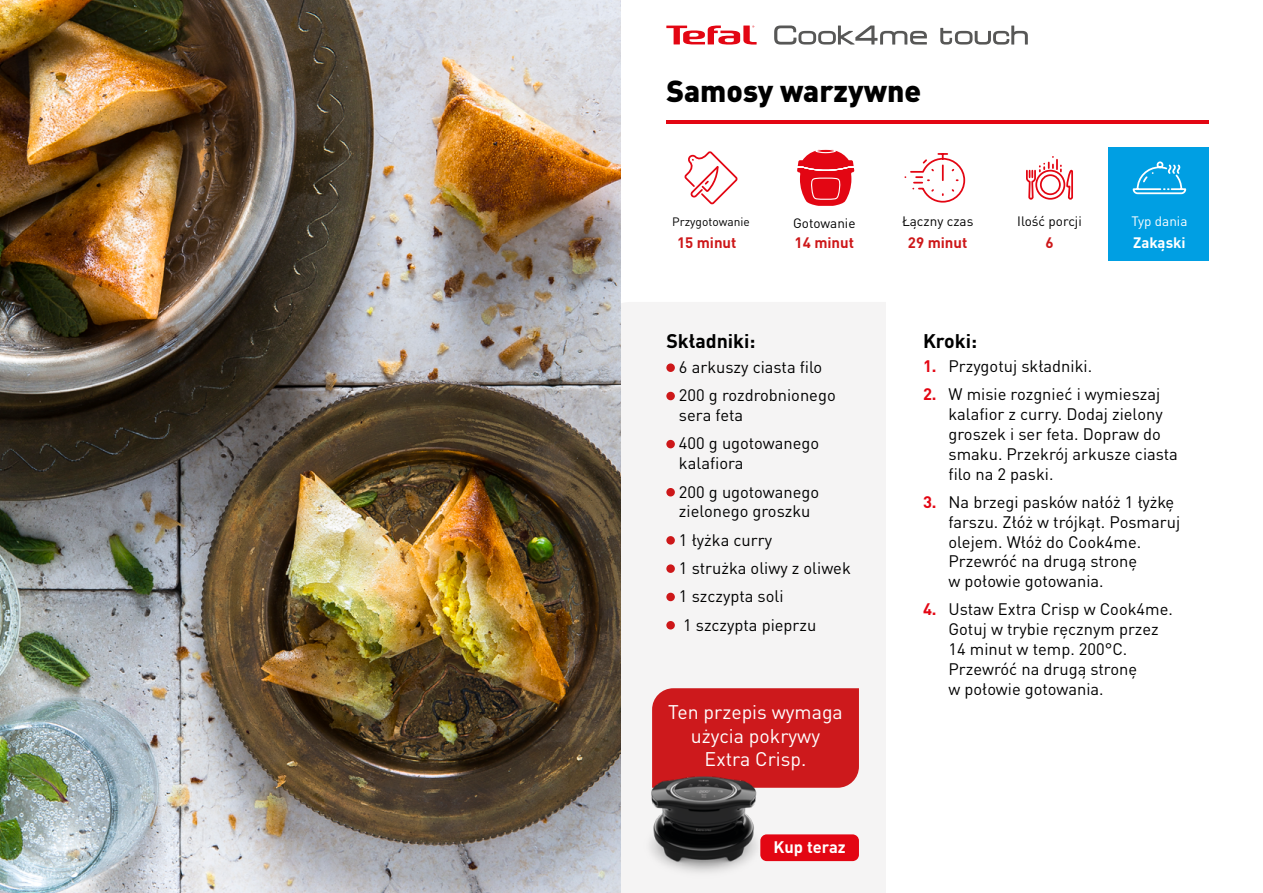
<style>
.page{position:relative;width:1263px;height:893px;background:#fff}
.page>*{position:absolute;margin:0;border:0;box-sizing:border-box;transform-origin:0 0}
.t1{font:900 30px "DIN Pro";color:#000}
.t2{font:19.5px/23.4px "DIN Pro";color:#fff;text-align:center}
.t3{font:700 19.5px "DIN Pro";color:#000}
.t4{font:16.5px/19.8px "DIN Pro";color:#000}
.t5{font:16.5px/28.3px "DIN Pro";color:#000}
.t6{font:700 16.5px "DIN Pro";color:#fff}
.t7{font:700 15px "DIN Pro";color:#cd1719}
.t8{font:700 15px "DIN Pro";color:#fff}
.t9{font:13.5px "DIN Pro";color:#000}
.t10{font:13.5px "DIN Pro";color:#fff}
.t11{font:12px "DIN Pro";color:#000}
.s1{font-weight:700;color:#e30613}
</style>
<div class="page">
<div style="left:1108px;top:148px;width:101px;height:113px;background:#009fe3"></div>
<div style="left:621px;top:302px;width:265px;height:591px;background:#f5f4f4"></div>
<svg style="left:666px;top:26px;width:91px;height:19px"></svg>
<svg style="left:774px;top:26px;width:153px;height:19px"></svg>
<svg style="left:940px;top:26px;width:88px;height:19px"></svg>
<hr style="left:666px;top:121px;width:543px;height:3px;background:#e30613">
<div style="left:666px;top:363px;width:9px;height:9px;background:#cd1719;border-radius:50%"></div>
<div style="left:666px;top:392px;width:9px;height:8px;background:#cd1719;border-radius:50%"></div>
<div style="left:666px;top:440px;width:9px;height:8px;background:#cd1719;border-radius:50%"></div>
<div style="left:666px;top:488px;width:9px;height:8px;background:#cd1719;border-radius:50%"></div>
<div style="left:666px;top:536px;width:9px;height:9px;background:#cd1719;border-radius:50%"></div>
<div style="left:666px;top:564px;width:9px;height:9px;background:#cd1719;border-radius:50%"></div>
<div style="left:666px;top:593px;width:9px;height:8px;background:#cd1719;border-radius:50%"></div>
<div style="left:666px;top:621px;width:9px;height:8px;background:#cd1719;border-radius:50%"></div>
<svg style="left:797px;top:149px;width:58px;height:57px"></svg>
<div style="left:815px;top:149px;width:21px;height:4px;border:1px solid #fff;border-radius:50%"></div>
<svg style="left:684px;top:151px;width:54px;height:54px"></svg>
<svg style="left:905px;top:153px;width:61px;height:50px"></svg>
<svg style="left:1025px;top:120px;width:49px;height:80px"></svg>
<svg style="left:1132px;top:161px;width:55px;height:34px"></svg>
<img style="left:0;top:0;width:621px;height:893px">
<div style="left:652px;top:688px;width:207px;height:100px;background:#cd191c"></div>
<img style="left:644px;top:777px;width:120px;height:101px">
<div style="left:760px;top:834px;width:99px;height:27px;background:#e30613;border-radius:6px"></div>
<h1 class="t1" style="left:666px;top:66px;width:256px">Samosy warzywne</h1>
<p class="t9" style="left:793px;top:214px;width:64px">Gotowanie</p>
<p class="t9" style="left:902px;top:212px;width:73px">Łączny czas</p>
<p class="t9" style="left:1017px;top:212px;width:66px">Ilość porcji</p>
<p class="t11" style="left:672px;top:214px;width:79px">Przygotowanie</p>
<p class="t7" style="left:677px;top:230px;width:61px">15 minut</p>
<p class="t7" style="left:794px;top:230px;width:61px">14 minut</p>
<p class="t7" style="left:908px;top:230px;width:61px">29 minut</p>
<p class="t7" style="left:1045px;top:230px;width:10px">6</p>
<p class="t3" style="left:666px;top:324px;width:91px">Składniki:</p>
<p class="t3" style="left:923px;top:324px;width:56px">Kroki:</p>
<p class="t10" style="left:1131px;top:212px;width:57px">Typ dania</p>
<p class="t8" style="left:1133px;top:230px;width:54px">Zakąski</p>
<p class="t5" style="left:679px;top:352px;width:158px">6 arkuszy ciasta filo<br>200 g rozdrobnionego</p>
<p class="t5" style="left:679px;top:400px;width:142px">sera feta<br>400 g ugotowanego</p>
<p class="t5" style="left:679px;top:448px;width:142px">kalafiora<br>200 g ugotowanego</p>
<p class="t5" style="left:679px;top:497px;width:173px">zielonego groszku<br>1 łyżka curry<br>1 strużka oliwy z oliwek<br>1 szczypta soli<br>1 szczypta pieprzu</p>
<p class="t2" style="left:668px;top:700px;width:176px">Ten przepis wymaga użycia pokrywy<br>Extra Crisp.</p>
<p class="t6" style="left:773px;top:833px;width:74px">Kup teraz</p>
<p class="t4" style="left:923px;top:355px;width:171px"><span class="s1">1.</span> Przygotuj składniki.</p>
<p class="t4" style="left:948px;top:383px;width:231px;text-indent:-26px"><span class="s1">2.</span> W misie rozgnieć i wymieszaj kalafior z curry. Dodaj zielony groszek i ser feta. Dopraw do smaku. Przekrój arkusze ciasta filo na 2 paski.</p>
<p class="t4" style="left:948px;top:490px;width:233px;text-indent:-26px"><span class="s1">3.</span> Na brzegi pasków nałóż 1 łyżkę farszu. Złóż w trójkąt. Posmaruj olejem. Włóż do Cook4me.<br>Przewróć na drugą stronę<br>w połowie gotowania.</p>
<p class="t4" style="left:948px;top:598px;width:226px;text-indent:-26px"><span class="s1">4.</span> Ustaw Extra Crisp w Cook4me.<br>Gotuj w trybie ręcznym przez<br>14 minut w temp. 200°C.<br>Przewróć na drugą stronę<br>w połowie gotowania.</p>
</div>
